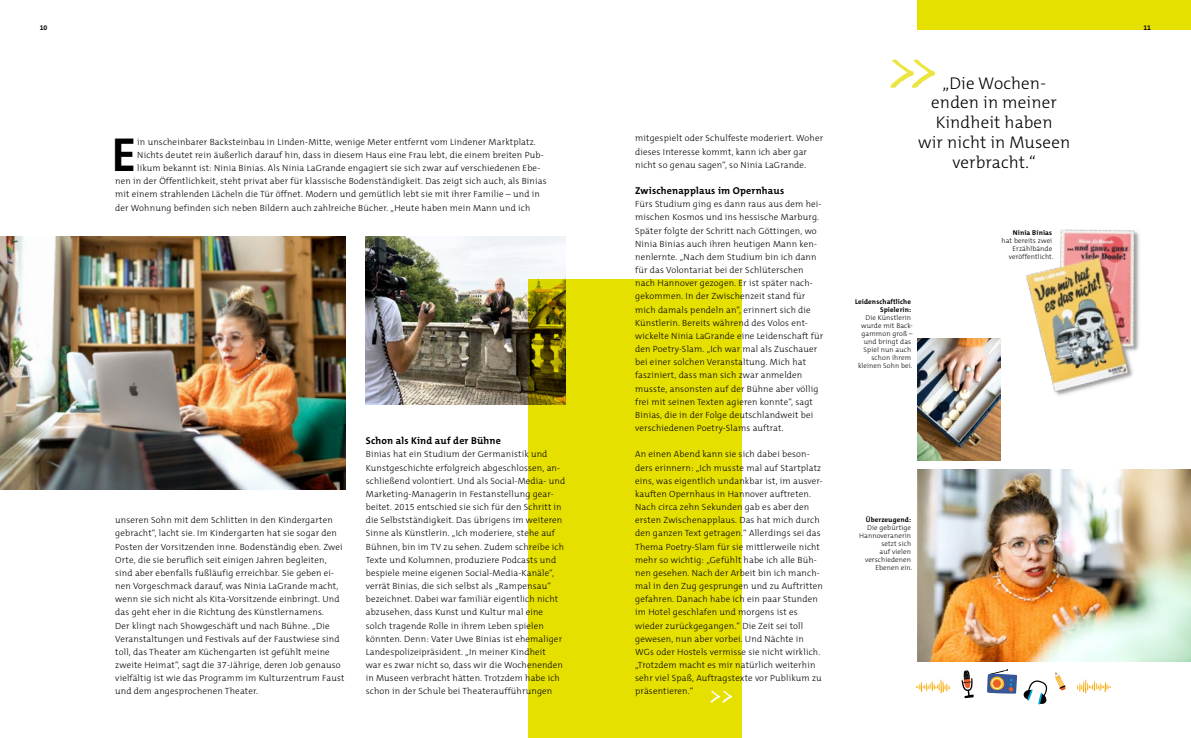
<style>
.page{position:relative;width:1191px;height:738px;background:#fff}
.page>*{position:absolute;margin:0;border:0;box-sizing:border-box;transform-origin:0 0}
.t1{font:73.2px "Born Ready Upright";color:#ebe542}
.t2{font:700 48px "The Mix C5";color:#000}
.t3{font:30px "Born Ready Upright";color:#fff}
.t4{font:300 17px/19.7px "The Mix C5";letter-spacing:.01em;color:#000;text-align:center}
.t5{font:700 10px "The Mix C5";letter-spacing:.02em;color:#000}
.t6{font:300 9px/13.1px "The Mix C5";letter-spacing:.02em;color:#000}
.t7{font:300 7px/8px "The Mix C5";letter-spacing:.02em;color:#000;text-align:right}
.t8{font:700 7px/8px "The Mix C5";letter-spacing:.02em;color:#000;text-align:right}
</style>
<div class="page">
<img style="left:0;top:236px;width:345px;height:253px">
<img style="left:365px;top:236px;width:201px;height:168px">
<img style="left:917px;top:338px;width:83px;height:122px">
<img style="left:917px;top:469px;width:274px;height:191px">
<img style="left:1026px;top:229px;width:114px;height:167px">
<div style="left:917px;top:0;width:274px;height:30px;background:#e6e000"></div>
<div style="left:528px;top:279px;width:214px;height:458px;background:#e6e000"></div>
<svg style="left:1023px;top:680px;width:24px;height:24px"></svg>
<svg style="left:987px;top:669px;width:30px;height:24px"></svg>
<svg style="left:1055px;top:672px;width:10px;height:18px"></svg>
<svg style="left:961px;top:670px;width:12px;height:27px"></svg>
<svg style="left:1077px;top:679px;width:33px;height:14px"></svg>
<svg style="left:916px;top:679px;width:34px;height:14px"></svg>
<p class="t8" style="left:40px;top:23px;width:9px">10</p>
<p class="t8" style="left:1143px;top:23px;width:9px">11</p>
<h2 class="t2" style="left:112px;top:124px;width:26px">E</h2>
<p class="t6" style="left:137px;top:135px;width:400px">in unscheinbarer Backsteinbau in Linden-Mitte, wenige Meter entfernt vom Lindener Marktplatz.</p>
<p class="t6" style="left:137px;top:148px;width:408px">Nichts deutet rein äußerlich darauf hin, dass in diesem Haus eine Frau lebt, die einem breiten Pub-</p>
<p class="t6" style="left:137px;top:161px;width:404px">likum bekannt ist: Ninia Binias. Als Ninia LaGrande engagiert sie sich zwar auf verschiedenen Ebe-</p>
<p class="t6" style="left:115px;top:174px;width:433px">nen in der Öffentlichkeit, steht privat aber für klassische Bodenständigkeit. Das zeigt sich auch, als Binias</p>
<p class="t6" style="left:115px;top:188px;width:426px">mit einem strahlenden Lächeln die Tür öffnet. Modern und gemütlich lebt sie mit ihrer Familie – und in</p>
<p class="t6" style="left:115px;top:201px;width:417px">der Wohnung befinden sich neben Bildern auch zahlreiche Bücher. „Heute haben mein Mann und ich</p>
<p class="t6" style="left:115px;top:513px;width:231px">unseren Sohn mit dem Schlitten in den Kindergarten gebracht“, lacht sie. Im Kindergarten hat sie sogar den Posten der Vorsitzenden inne. Bodenständig eben. Zwei Orte, die sie beruflich seit einigen Jahren begleiten, sind aber ebenfalls fußläufig erreichbar. Sie geben ei&shy;nen Vorgeschmack darauf, was Ninia LaGrande macht, wenn sie sich nicht als Kita-Vorsitzende einbringt. Und das geht eher in die Richtung des Künstlernamens.<br>Der klingt nach Showgeschäft und nach Bühne. „Die Veranstaltungen und Festivals auf der Faustwiese sind toll, das Theater am Küchengarten ist gefühlt meine zweite Heimat“, sagt die 37-Jährige, deren Job genauso vielfältig ist wie das Programm im Kulturzentrum Faust und dem angesprochenen Theater.</p>
<p class="t5" style="left:366px;top:434px;width:137px">Schon als Kind auf der Bühne</p>
<p class="t6" style="left:366px;top:447px;width:201px">Binias hat ein Studium der Germanistik und Kunstgeschichte erfolgreich abgeschlossen, an&shy;schließend volontiert. Und als Social-Media- und Marketing-Managerin in Festanstellung gear&shy;beitet. 2015 entschied sie sich für den Schritt in die Selbstständigkeit. Das übrigens im weiteren Sinne als Künstlerin. „Ich moderiere, stehe auf Bühnen, bin im TV zu sehen. Zudem schreibe ich Texte und Kolumnen, produziere Podcasts und bespiele meine eigenen Social-Media-Kanäle“, verrät Binias, die sich selbst als „Rampensau“ bezeichnet. Dabei war familiär eigentlich nicht abzusehen, dass Kunst und Kultur mal eine solch tragende Rolle in ihrem Leben spielen könnten. Denn: Vater Uwe Binias ist ehemaliger Landespolizeipräsident. „In meiner Kindheit<br>war es zwar nicht so, dass wir die Wochenenden in Museen verbracht hätten. Trotzdem habe ich schon in der Schule bei Theateraufführungen</p>
<p class="t6" style="left:635px;top:132px;width:189px">mitgespielt oder Schulfeste moderiert. Woher dieses Interesse kommt, kann ich aber gar nicht so genau sagen“, so Ninia LaGrande.</p>
<p class="t5" style="left:635px;top:184px;width:150px">Zwischenapplaus im Opernhaus</p>
<p class="t6" style="left:635px;top:197px;width:190px">Fürs Studium ging es dann raus aus dem hei&shy;mischen Kosmos und ins hessische Marburg.<br>Später folgte der Schritt nach Göttingen, wo Ninia Binias auch ihren heutigen Mann ken&shy;nenlernte. „Nach dem Studium bin ich dann für das Volontariat bei der Schlüterschen nach Hannover gezogen. Er ist später nach&shy;gekommen. In der Zwischenzeit stand für mich damals pendeln an“, erinnert sich die Künstlerin. Bereits während des Volos ent&shy;wickelte Ninia LaGrande eine Leidenschaft für den Poetry-Slam. „Ich war mal als Zuschauer bei einer solchen Veranstaltung. Mich hat fasziniert, dass man sich zwar anmelden musste, ansonsten auf der Bühne aber völlig frei mit seinen Texten agieren konnte“, sagt Binias, die in der Folge deutschlandweit bei verschiedenen Poetry-Slams auftrat.</p>
<p class="t6" style="left:635px;top:447px;width:189px">An einen Abend kann sie sich dabei beson&shy;ders erinnern: „Ich musste mal auf Startplatz eins, was eigentlich undankbar ist, im ausver&shy;kauften Opernhaus in Hannover auftreten.<br>Nach circa zehn Sekunden gab es aber den ersten Zwischenapplaus. Das hat mich durch den ganzen Text getragen.“ Allerdings sei das Thema Poetry-Slam für sie mittlerweile nicht mehr so wichtig: „Gefühlt habe ich alle Büh&shy;nen gesehen. Nach der Arbeit bin ich manch&shy;mal in den Zug gesprungen und zu Auftritten gefahren. Danach habe ich ein paar Stunden im Hotel geschlafen und morgens ist es wieder zurückgegangen.“ Die Zeit sei toll gewesen, nun aber vorbei. Und Nächte in WGs oder Hostels vermisse sie nicht wirklich. „Trotzdem macht es mir natürlich weiterhin sehr viel Spaß, Auftragstexte vor Publikum zu präsentieren.“</p>
<h3 class="t3" style="left:709px;top:675px;width:28px">&gt;&gt;</h3>
<h1 class="t1" style="left:887px;top:23px;width:59px">&gt;&gt;</h1>
<h3 class="t4" style="left:918px;top:73px;width:154px">„Die Wochen&shy;enden in meiner<br>Kindheit haben<br>wir nicht in Museen verbracht.“</h3>
<p class="t8" style="left:855px;top:297px;width:58px">Leidenschaftliche<br>Spielerin:</p>
<p class="t7" style="left:858px;top:313px;width:56px">Die Künstlerin wurde mit Back&shy;gammon groß – und bringt das<br>Spiel nun auch schon ihrem kleinen Sohn bei.</p>
<p class="t8" style="left:865px;top:515px;width:47px">Überzeugend:</p>
<p class="t7" style="left:859px;top:523px;width:55px">Die gebürtige<br>Hannoveranerin setzt sich<br>auf vielen verschiedenen<br>Ebenen ein.</p>
<p class="t8" style="left:1012px;top:228px;width:41px">Ninia Binias</p>
<p class="t7" style="left:1001px;top:236px;width:53px">hat bereits zwei<br>Erzählbände veröffentlicht.</p>
</div>
